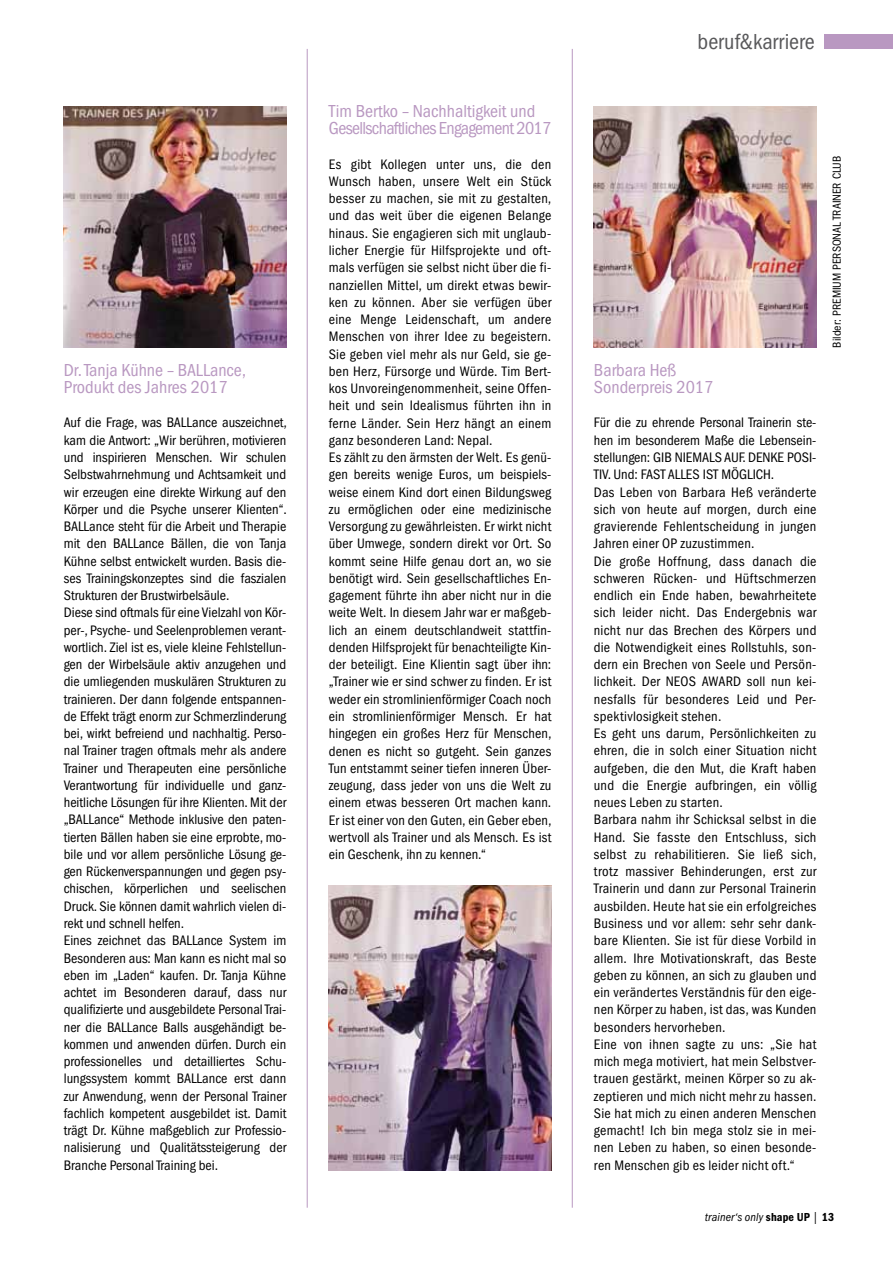
<style>
.page{position:relative;width:893px;height:1263px;background:#fff}
.page>*{position:absolute;margin:0;border:0;box-sizing:border-box;transform-origin:0 0}
.t1{font:condensed 22.5px "ITC Franklin Gothic Std";color:#58585a}
.t2{font:condensed 18px/17.2px "ITC Franklin Gothic Std";color:#b998c1}
.t3{font:condensed 18px/17.2px "ITC Franklin Gothic Std";letter-spacing:-.035em;color:#b998c1}
.t4{font:condensed 14.25px/17.2px "ITC Franklin Gothic Std";letter-spacing:.01em;color:#000}
.t5{font:condensed 12px "ITC Franklin Gothic Std";color:#000}
.t6{font:italic condensed 12px "ITC Franklin Gothic Std";letter-spacing:.015em;color:#000}
.s1{font-family:"ITC Franklin Gothic Std Dm Cd";font-style:normal;font-stretch:normal}
.s2{font-style:normal}
</style>
<div class="page">
<div style="left:825px;top:34px;width:68px;height:15px;background:#b998c1"></div>
<img style="left:64px;top:106px;width:222px;height:241px">
<hr style="left:307px;top:49px;width:1px;height:1159px;background:#b998c1">
<img style="left:329px;top:885px;width:222px;height:285px">
<hr style="left:572px;top:49px;width:1px;height:1159px;background:#b998c1">
<img style="left:594px;top:106px;width:222px;height:241px">
<p class="t2" style="left:64px;top:361px;width:184px">Dr. Tanja Kühne – BALLance,<br>Produkt des Jahres 2017</p>
<p class="t4" style="left:64px;top:414px;width:225px">Auf die Frage, was BALLance auszeichnet, kam die Antwort: „Wir berühren, motivieren und inspirieren Menschen. Wir schulen Selbstwahrnehmung und Achtsamkeit und wir erzeugen eine direkte Wirkung auf den Körper und die Psyche unserer Klienten“.<br>BALLance steht für die Arbeit und Therapie mit den BALLance Bällen, die von Tanja Kühne selbst entwickelt wurden. Basis die&shy;ses Trainingskonzeptes sind die faszialen Strukturen der Brustwirbelsäule.<br>Diese sind oftmals für eine Vielzahl von Kör&shy;per-, Psyche- und Seelenproblemen verant&shy;wortlich. Ziel ist es, viele kleine Fehlstellun&shy;gen der Wirbelsäule aktiv anzugehen und die umliegenden muskulären Strukturen zu trainieren. Der dann folgende entspannen&shy;de Effekt trägt enorm zur Schmerzlinderung bei, wirkt befreiend und nachhaltig. Perso&shy;nal Trainer tragen oftmals mehr als andere Trainer und Therapeuten eine persönliche Verantwortung für individuelle und ganz&shy;heitliche Lösungen für ihre Klienten. Mit der „BALLance“ Methode inklusive den paten&shy;tierten Bällen haben sie eine erprobte, mo&shy;bile und vor allem persönliche Lösung ge&shy;gen Rückenverspannungen und gegen psy&shy;chischen, körperlichen und seelischen Druck. Sie können damit wahrlich vielen di&shy;rekt und schnell helfen.<br>Eines zeichnet das BALLance System im Besonderen aus: Man kann es nicht mal so eben im „Laden“ kaufen. Dr. Tanja Kühne achtet im Besonderen darauf, dass nur qualifizierte und ausgebildete Personal Trai&shy;ner die BALLance Balls ausgehändigt be&shy;kommen und anwenden dürfen. Durch ein professionelles und detailliertes Schu&shy;lungssystem kommt BALLance erst dann zur Anwendung, wenn der Personal Trainer fachlich kompetent ausgebildet ist. Damit trägt Dr. Kühne maßgeblich zur Professio&shy;nalisierung und Qualitätssteigerung der Branche Personal Training bei.</p>
<p class="t3" style="left:329px;top:103px;width:224px">Tim Bertko – Nachhaltigkeit und<br>Gesellschaftliches Engagement 2017</p>
<p class="t4" style="left:329px;top:155px;width:224px">Es gibt Kollegen unter uns, die den Wunsch haben, unsere Welt ein Stück besser zu machen, sie mit zu gestalten, und das weit über die eigenen Belange hinaus. Sie engagieren sich mit unglaub&shy;licher Energie für Hilfsprojekte und oft&shy;mals verfügen sie selbst nicht über die fi&shy;nanziellen Mittel, um direkt etwas bewir&shy;ken zu können. Aber sie verfügen über eine Menge Leidenschaft, um andere Menschen von ihrer Idee zu begeistern.<br>Sie geben viel mehr als nur Geld, sie ge&shy;ben Herz, Fürsorge und Würde. Tim Bert&shy;kos Unvoreingenommenheit, seine Offen&shy;heit und sein Idealismus führten ihn in ferne Länder. Sein Herz hängt an einem ganz besonderen Land: Nepal.<br>Es zählt zu den ärmsten der Welt. Es genü&shy;gen bereits wenige Euros, um beispiels&shy;weise einem Kind dort einen Bildungsweg zu ermöglichen oder eine medizinische Versorgung zu gewährleisten. Er wirkt nicht über Umwege, sondern direkt vor Ort. So kommt seine Hilfe genau dort an, wo sie benötigt wird. Sein gesellschaftliches En&shy;gagement führte ihn aber nicht nur in die weite Welt. In diesem Jahr war er maßgeb&shy;lich an einem deutschlandweit stattfin&shy;denden Hilfsprojekt für benachteiligte Kin&shy;der beteiligt. Eine Klientin sagt über ihn: „Trainer wie er sind schwer zu finden. Er ist weder ein stromlinienförmiger Coach noch ein stromlinienförmiger Mensch. Er hat hingegen ein großes Herz für Menschen, denen es nicht so gutgeht. Sein ganzes Tun entstammt seiner tiefen inneren Über&shy;zeugung, dass jeder von uns die Welt zu einem etwas besseren Ort machen kann.<br>Er ist einer von den Guten, ein Geber eben, wertvoll als Trainer und als Mensch. Es ist ein Geschenk, ihn zu kennen.“</p>
<h1 class="t1" style="left:698px;top:29px;width:119px">beruf&amp;karriere</h1>
<p class="t2" style="left:594px;top:361px;width:121px">Barbara Heß<br>Sonderpreis 2017</p>
<p class="t4" style="left:594px;top:414px;width:224px">Für die zu ehrende Personal Trainerin ste&shy;hen im besonderem Maße die Lebensein&shy;stellungen: GIB NIEMALS AUF. DENKE POSI-TIV. Und: FAST ALLES IST MÖGLICH.<br>Das Leben von Barbara Heß veränderte sich von heute auf morgen, durch eine gravierende Fehlentscheidung in jungen Jahren einer OP zuzustimmen.<br>Die große Hoffnung, dass danach die schweren Rücken- und Hüftschmerzen endlich ein Ende haben, bewahrheitete sich leider nicht. Das Endergebnis war nicht nur das Brechen des Körpers und die Notwendigkeit eines Rollstuhls, son&shy;dern ein Brechen von Seele und Persön&shy;lichkeit. Der NEOS AWARD soll nun kei&shy;nesfalls für besonderes Leid und Per&shy;spektivlosigkeit stehen.<br>Es geht uns darum, Persönlichkeiten zu ehren, die in solch einer Situation nicht aufgeben, die den Mut, die Kraft haben und die Energie aufbringen, ein völlig neues Leben zu starten.<br>Barbara nahm ihr Schicksal selbst in die Hand. Sie fasste den Entschluss, sich selbst zu rehabilitieren. Sie ließ sich, trotz massiver Behinderungen, erst zur Trainerin und dann zur Personal Trainerin ausbilden. Heute hat sie ein erfolgreiches Business und vor allem: sehr sehr dank&shy;bare Klienten. Sie ist für diese Vorbild in allem. Ihre Motivationskraft, das Beste geben zu können, an sich zu glauben und ein verändertes Verständnis für den eige&shy;nen Körper zu haben, ist das, was Kunden besonders hervorheben.<br>Eine von ihnen sagte zu uns: „Sie hat mich mega motiviert, hat mein Selbstver&shy;trauen gestärkt, meinen Körper so zu ak&shy;zeptieren und mich nicht mehr zu hassen.<br>Sie hat mich zu einen anderen Menschen gemacht! Ich bin mega stolz sie in mei&shy;nen Leben zu haben, so einen besonde&shy;ren Menschen gib es leider nicht oft.“</p>
<p class="t5" style="left:830px;top:347px;width:193px;rotate:-90deg">Bilder: PREMIUM PERSONAL TRAINER CLUB</p>
<p class="t6" style="left:705px;top:1210px;width:131px">trainer‘s only <span class="s1">shape up</span> <span class="s2">|</span> <span class="s1">13</span></p>
</div>
